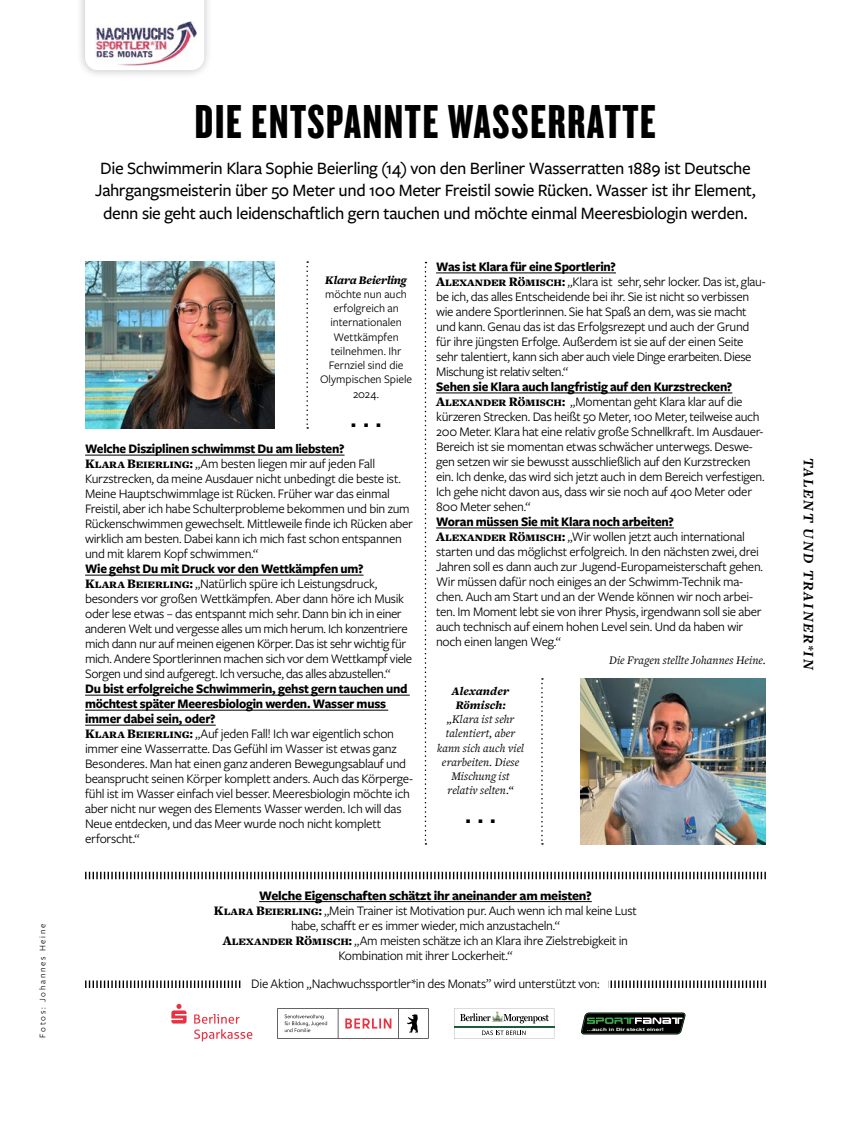
<style>
.page{position:relative;width:851px;height:1127px;background:#fff}
.page>*{position:absolute;margin:0;border:0;box-sizing:border-box;transform-origin:0 0}
.t1{font:49.5px "Knockout 68 Full Featherwt";letter-spacing:.035em;color:#000}
.t2{font:700 24px "DIN Pro";color:#000}
.t3{font:500 18px/22.5px "Freight Sans Pro";letter-spacing:-.025em;color:#000;text-align:center}
.t4{font:italic 700 15px "Freight Text Pro";letter-spacing:.095em;color:#000}
.t5{font:13.5px/15px "Freight Sans Pro";letter-spacing:-.025em;color:#000}
.t6{font:italic 12px/14.2px "Freight Text Pro";letter-spacing:.005em;color:#000;text-align:center}
.t7{font:12px/14.2px "Freight Sans Pro";letter-spacing:-.005em;color:#000;text-align:center}
.t8{font:italic 900 12px/14.2px "Freight Text Pro";letter-spacing:.005em;color:#000;text-align:center}
.t9{font:600 10.05px "Myriad Pro";color:#000}
.t10{font:9px "Freight Sans Pro";letter-spacing:.19em;color:#000}
.t11{font:700 4.5px "Arial";color:#fff;scale:1.43 1}
.s1{font-weight:700}
.s2{font-family:"Freight Text Pro";font-weight:900}
</style>
<div class="page">
<img style="left:85px;top:261px;width:189px;height:168px">
<img style="left:580px;top:678px;width:185px;height:166px">
<svg style="left:306px;top:261px;width:2px;height:168px"></svg>
<svg style="left:424px;top:262px;width:2px;height:582px"></svg>
<svg style="left:541px;top:678px;width:2px;height:166px"></svg>
<svg style="left:85px;top:872px;width:680px;height:7px"></svg>
<svg style="left:85px;top:980px;width:680px;height:8px"></svg>
<hr style="left:85px;top:455px;width:259px;height:1px;background:#000">
<hr style="left:85px;top:575px;width:278px;height:1px;background:#000">
<hr style="left:85px;top:695px;width:324px;height:1px;background:#000">
<hr style="left:85px;top:710px;width:303px;height:1px;background:#000">
<hr style="left:85px;top:725px;width:131px;height:1px;background:#000">
<div style="left:242px;top:974px;width:366px;height:19px;background:#fff"></div>
<hr style="left:259px;top:901px;width:332px;height:1px;background:#000">
<div style="left:76px;top:0;width:137px;height:79px;background:#000;opacity:.25"></div>
<svg style="left:85px;top:0;width:119px;height:70px"></svg>
<img style="left:94px;top:21px;width:102px;height:44px">
<svg style="left:171px;top:1004px;width:15px;height:19px"></svg>
<svg style="left:194px;top:1014px;width:58px;height:27px"></svg>
<svg style="left:277px;top:1008px;width:151px;height:30px"></svg>
<svg style="left:454px;top:1008px;width:100px;height:30px"></svg>
<hr style="left:454px;top:1026px;width:100px;height:1px;background:#1a5c3c">
<svg style="left:581px;top:1012px;width:104px;height:22px;background:#2a362b"></svg>
<hr style="left:436px;top:273px;width:180px;height:1px;background:#000">
<hr style="left:436px;top:393px;width:296px;height:1px;background:#000">
<hr style="left:436px;top:528px;width:237px;height:1px;background:#000">
<p class="t10" style="left:37px;top:1037px;width:116px;rotate:-90deg">Fotos: Johannes Heine</p>
<h1 class="t1" style="left:195px;top:92px;width:462px">DIE ENTSPANNTE WASSERRATTE</h1>
<p class="t3" style="left:95px;top:156px;width:662px">Die Schwimmerin Klara Sophie Beierling (14) von den Berliner Wasserratten 1889 ist Deutsche<br>Jahrgangsmeisterin über 50 Meter und 100 Meter Freistil sowie Rücken. Wasser ist ihr Element, denn sie geht auch leidenschaftlich gern tauchen und möchte einmal Meeresbiologin werden.</p>
<p class="t8" style="left:325px;top:272px;width:83px">Klara Beierling</p>
<p class="t7" style="left:320px;top:286px;width:94px">möchte nun auch erfolgreich an internationalen<br>Wettkämpfen teilnehmen. Ihr<br>Fernziel sind die<br>Olympischen Spiele<br>2024.</p>
<h2 class="t2" style="left:350px;top:401px;width:33px">. . .</h2>
<p class="t5" style="left:85px;top:441px;width:329px"><span class="s1">Welche Disziplinen schwimmst Du am liebsten?<br></span><span class="s2">Klara Beierling:</span> „Am besten liegen mir auf jeden Fall Kurzstrecken, da meine Ausdauer nicht unbedingt die beste ist.<br>Meine Hauptschwimmlage ist Rücken. Früher war das einmal Freistil, aber ich habe Schulterprobleme bekommen und bin zum Rückenschwimmen gewechselt. Mittleweile finde ich Rücken aber wirklich am besten. Dabei kann ich mich fast schon entspannen und mit klarem Kopf schwimmen.“</p>
<p class="t5" style="left:85px;top:561px;width:329px"><span class="s1">Wie gehst Du mit Druck vor den Wettkämpfen um?<br></span><span class="s2">Klara Beierling:</span> „Natürlich spüre ich Leistungsdruck, besonders vor großen Wettkämpfen. Aber dann höre ich Musik oder lese etwas – das entspannt mich sehr. Dann bin ich in einer anderen Welt und vergesse alles um mich herum. Ich konzentriere mich dann nur auf meinen eigenen Körper. Das ist sehr wichtig für mich. Andere Sportlerinnen machen sich vor dem Wettkampf viele Sorgen und sind aufgeregt. Ich versuche, das alles abzustellen.“</p>
<p class="t5" style="left:85px;top:681px;width:329px"><span class="s1">Du bist erfolgreiche Schwimmerin, gehst gern tauchen und möchtest später Meeresbiologin werden. Wasser muss immer dabei sein, oder?<br></span><span class="s2">Klara Beierling:</span> „Auf jeden Fall! Ich war eigentlich schon immer eine Wasserratte. Das Gefühl im Wasser ist etwas ganz Besonderes. Man hat einen ganz anderen Bewegungsablauf und beansprucht seinen Körper komplett anders. Auch das Körperge&shy;fühl ist im Wasser einfach viel besser. Meeresbiologin möchte ich aber nicht nur wegen des Elements Wasser werden. Ich will das Neue entdecken, und das Meer wurde noch nicht komplett erforscht.“</p>
<p class="t5" style="left:436px;top:259px;width:331px"><span class="s1">Was ist Klara für eine Sportlerin?<br></span><span class="s2">Alexander Römisch:</span> „Klara ist sehr, sehr locker. Das ist, glau&shy;be ich, das alles Entscheidende bei ihr. Sie ist nicht so verbissen wie andere Sportlerinnen. Sie hat Spaß an dem, was sie macht und kann. Genau das ist das Erfolgsrezept und auch der Grund für ihre jüngsten Erfolge. Außerdem ist sie auf der einen Seite sehr talentiert, kann sich aber auch viele Dinge erarbeiten. Diese Mischung ist relativ selten.“</p>
<p class="t5" style="left:436px;top:379px;width:330px"><span class="s1">Sehen sie Klara auch langfristig auf den Kurzstrecken?<br></span><span class="s2">Alexander Römisch:</span> „Momentan geht Klara klar auf die kürzeren Strecken. Das heißt 50 Meter, 100 Meter, teilweise auch 200 Meter. Klara hat eine relativ große Schnellkraft. Im Ausdauer-Bereich ist sie momentan etwas schwächer unterwegs. Deswe&shy;gen setzen wir sie bewusst ausschließlich auf den Kurzstrecken ein. Ich denke, das wird sich jetzt auch in dem Bereich verfestigen.<br>Ich gehe nicht davon aus, dass wir sie noch auf 400 Meter oder 800 Meter sehen.“</p>
<p class="t5" style="left:436px;top:514px;width:328px"><span class="s1">Woran müssen Sie mit Klara noch arbeiten?<br></span><span class="s2">Alexander Römisch:</span> „Wir wollen jetzt auch international starten und das möglichst erfolgreich. In den nächsten zwei, drei Jahren soll es dann auch zur Jugend-Europameisterschaft gehen.<br>Wir müssen dafür noch einiges an der Schwimm-Technik ma&shy;chen. Auch am Start und an der Wende können wir noch arbei&shy;ten. Im Moment lebt sie von ihrer Physis, irgendwann soll sie aber auch technisch auf einem hohen Level sein. Und da haben wir noch einen langen Weg.“</p>
<p class="t6" style="left:609px;top:653px;width:158px">Die Fragen stellte Johannes Heine.</p>
<p class="t8" style="left:451px;top:683px;width:59px">Alexander<br>Römisch:</p>
<p class="t6" style="left:437px;top:711px;width:88px">„Klara ist sehr talentiert, aber kann sich auch viel erarbeiten. Diese<br>Mischung ist relativ selten.“</p>
<h2 class="t2" style="left:464px;top:798px;width:33px">. . .</h2>
<p class="t5" style="left:214px;top:887px;width:424px;text-align:center"><span class="s1">Welche Eigenschaften schätzt ihr aneinander am meisten?<br></span><span class="s2">Klara Beierling:</span> „Mein Trainer ist Motivation pur. Auch wenn ich mal keine Lust habe, schafft er es immer wieder, mich anzustacheln.“<br><span class="s2">Alexander Römisch:</span> „Am meisten schätze ich an Klara ihre Zielstrebigkeit in Kombination mit ihrer Lockerheit.“</p>
<p class="t5" style="left:251px;top:975px;width:350px">Die Aktion „Nachwuchssportler*in des Monats” wird unterstützt von:</p>
<p class="t9" style="left:171px;top:982px;width:158px">Mit freundlicher Unterstützung von:</p>
<p class="t11" style="left:586px;top:1026px;width:55px">...auch in Dir steckt einer!</p>
<p class="t4" style="left:818px;top:458px;width:213px;rotate:90deg">TALENT UND TRAINER*IN</p>
</div>
